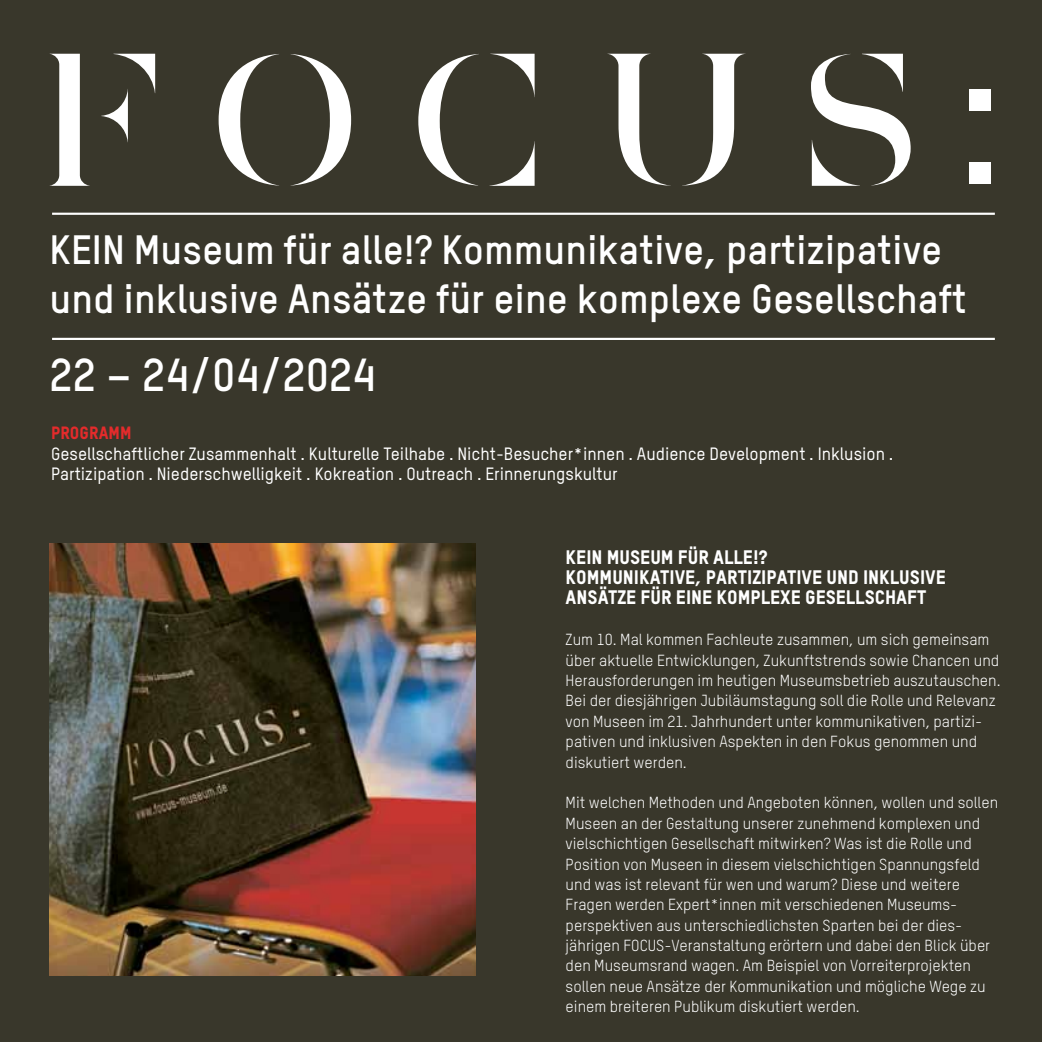
<style>
.page{position:relative;width:1042px;height:1042px;background:#39372b}
.page>*{position:absolute;margin:0;border:0;box-sizing:border-box;transform-origin:0 0}
.t1{font:700 45.5px "TSTARPRO";color:#fff}
.t2{font:700 40.25px/49px "TSTARPRO";color:#fff}
.t3{font:19.25px/20.3px "TSTARPRO Headline";color:#fff}
.t4{font:500 17.5px/20.3px "TSTARPRO";color:#fff}
.t5{font:17.5px "TSTARPRO Headline";color:#e42b2b}
.t6{font:15.75px/20.3px "TSTARPRO";color:#fff}
</style>
<div class="page">
<hr style="left:52px;top:213px;width:943px;height:2px;background:#fff">
<hr style="left:52px;top:338px;width:943px;height:2px;background:#fff">
<div style="left:970px;top:89px;width:21px;height:21px;background:#fff"></div>
<div style="left:970px;top:163px;width:21px;height:21px;background:#fff"></div>
<svg style="left:418px;top:54px;width:116px;height:132px"></svg>
<svg style="left:219px;top:54px;width:132px;height:132px"></svg>
<svg style="left:50px;top:54px;width:105px;height:132px"></svg>
<svg style="left:609px;top:54px;width:135px;height:132px"></svg>
<svg style="left:811px;top:54px;width:99px;height:132px"></svg>
<img style="left:50px;top:543px;width:425px;height:432px">
<h2 class="t2" style="left:50px;top:224px;width:918px">kein Museum für alle!? Kommunikative, partizipative und inklusive Ansätze für eine komplexe Gesellschaft</h2>
<h1 class="t1" style="left:50px;top:346px;width:328px">22 – 24/04/2024</h1>
<p class="t5" style="left:51px;top:422px;width:82px">PROGRAMM</p>
<p class="t4" style="left:51px;top:443px;width:844px">Gesellschaftlicher Zusammenhalt . Kulturelle Teilhabe . Nicht-Besucher*innen . Audience Development . Inklusion .<br>Partizipation . Niederschwelligkeit . Kokreation . Outreach . Erinnerungskultur</p>
<p class="t3" style="left:566px;top:546px;width:382px">KEIN MUSEUM FÜR ALLE!?<br>KOMMUNIKATIVE, PARTIZIPATIVE UND INKLUSIVE<br>ANSÄTZE FÜR EINE KOMPLEXE GESELLSCHAFT</p>
<p class="t6" style="left:566px;top:629px;width:436px">Zum 10. Mal kommen Fachleute zusammen, um sich gemeinsam über aktuelle Entwicklungen, Zukunftstrends sowie Chancen und Herausforderungen im heutigen Museumsbetrieb auszutauschen.<br>Bei der diesjährigen Jubiläumstagung soll die Rolle und Relevanz von Museen im 21. Jahrhundert unter kommunikativen, partizi&shy;pativen und inklusiven Aspekten in den Fokus genommen und diskutiert werden.</p>
<p class="t6" style="left:566px;top:792px;width:434px">Mit welchen Methoden und Angeboten können, wollen und sollen Museen an der Gestaltung unserer zunehmend komplexen und vielschichtigen Gesellschaft mitwirken? Was ist die Rolle und Position von Museen in diesem vielschichtigen Spannungsfeld und was ist relevant für wen und warum? Diese und weitere Fragen werden Expert*innen mit verschiedenen Museums&shy;perspektiven aus unterschiedlichsten Sparten bei der dies&shy;jährigen FOCUS-Veranstaltung erörtern und dabei den Blick über den Museumsrand wagen. Am Beispiel von Vorreiterprojekten sollen neue Ansätze der Kommunikation und mögliche Wege zu einem breiteren Publikum diskutiert werden.</p>
</div>
